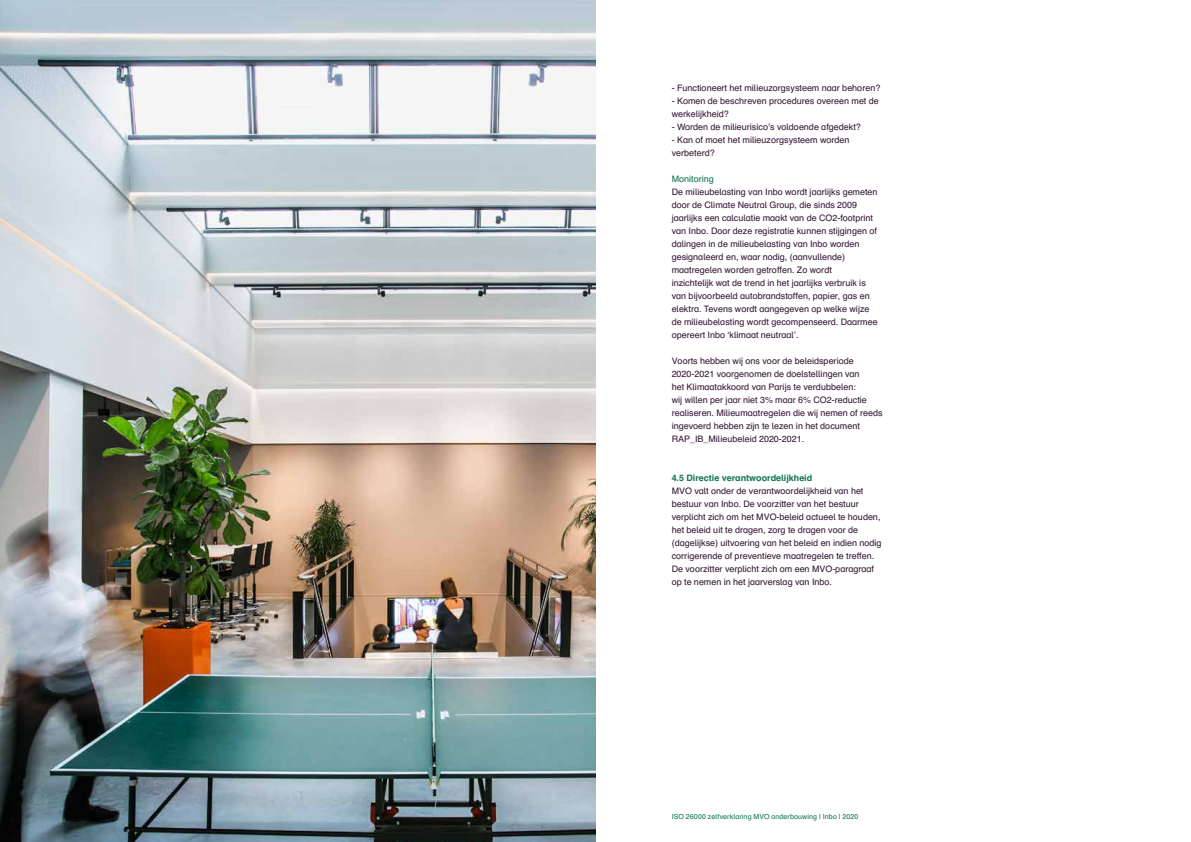
<style>
.page{position:relative;width:1191px;height:842px;background:#fff}
.page>*{position:absolute;margin:0;border:0;box-sizing:border-box;transform-origin:0 0}
.t1{font:8.9px/13px "Schulbuch Nord";color:#391b3a}
.t2{font:700 8.9px "Schulbuch Nord";color:#14765a}
.t3{font:8.9px "Schulbuch Nord";color:#14765a}
.t4{font:7px "Schulbuch Nord";letter-spacing:.015em;color:#14765a}
</style>
<div class="page">
<img style="left:0;top:0;width:595px;height:842px">
<p class="t1" style="left:671px;top:81px;width:210px">- Functioneert het milieuzorgsysteem naar behoren?</p>
<p class="t1" style="left:671px;top:94px;width:209px">- Komen de beschreven procedures overeen met de werkelijkheid?</p>
<p class="t1" style="left:671px;top:120px;width:191px">- Worden de milieurisico’s voldoende afgedekt?</p>
<p class="t1" style="left:671px;top:133px;width:179px">- Kan of moet het milieuzorgsysteem worden verbeterd?</p>
<p class="t3" style="left:671px;top:173px;width:44px">Monitoring</p>
<p class="t1" style="left:671px;top:185px;width:207px">De milieubelasting van Inbo wordt jaarlijks gemeten door de Climate Neutral Group, die sinds 2009 jaarlijks een calculatie maakt van de CO2-footprint van Inbo. Door deze registratie kunnen stijgingen of dalingen in de milieubelasting van Inbo worden gesignaleerd en, waar nodig, (aanvullende) maatregelen worden getroffen. Zo wordt<br>inzichtelijk wat de trend in het jaarlijks verbruik is van bijvoorbeeld autobrandstoffen, papier, gas en elektra. Tevens wordt aangegeven op welke wijze de milieubelasting wordt gecompenseerd. Daarmee opereert Inbo ‘klimaat neutraal’.</p>
<p class="t1" style="left:671px;top:354px;width:212px">Voorts hebben wij ons voor de beleidsperiode 2020-2021 voorgenomen de doelstellingen van<br>het Klimaatakkoord van Parijs te verdubbelen:<br>wij willen per jaar niet 3% maar 6% CO2-reductie realiseren. Milieumaatregelen die wij nemen of reeds ingevoerd hebben zijn te lezen in het document RAP_IB_Milieubeleid 2020-2021.</p>
<p class="t2" style="left:671px;top:472px;width:142px">4.5 Directie verantwoordelijkheid</p>
<p class="t1" style="left:671px;top:484px;width:211px">MVO valt onder de verantwoordelijkheid van het bestuur van Inbo. De voorzitter van het bestuur verplicht zich om het MVO-beleid actueel te houden, het beleid uit te dragen, zorg te dragen voor de (dagelijkse) uitvoering van het beleid en indien nodig corrigerende of preventieve maatregelen te treffen.<br>De voorzitter verplicht zich om een MVO-paragraaf op te nemen in het jaarverslag van Inbo.</p>
<p class="t4" style="left:671px;top:812px;width:188px">ISO 26000 zelfverklaring MVO onderbouwing | Inbo | 2020</p>
</div>
